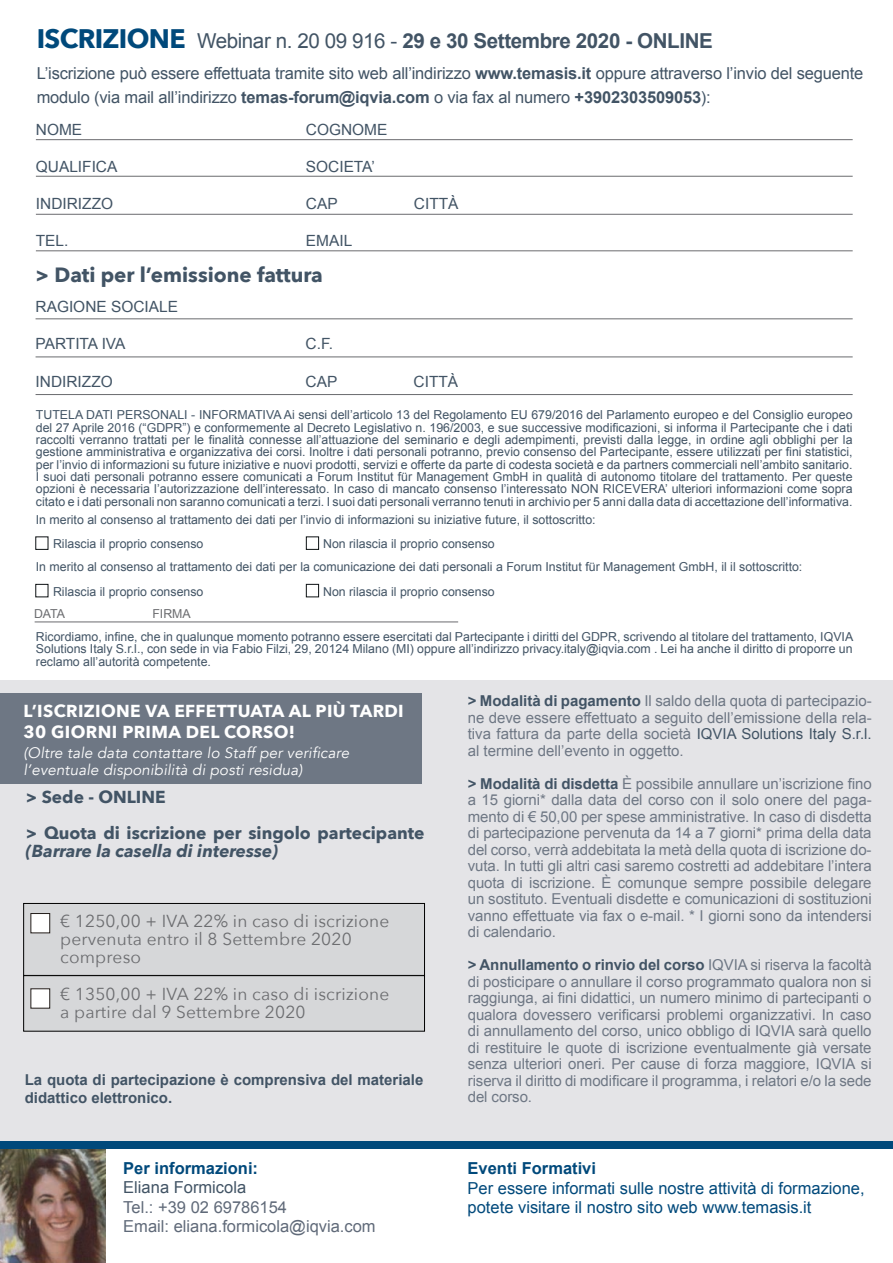
<style>
.page{position:relative;width:893px;height:1263px;background:#fff}
.page>*{position:absolute;margin:0;border:0;box-sizing:border-box;transform-origin:0 0}
.t1{font:700 20.55px "Arial";letter-spacing:-.02em;color:#425465}
.t2{font:700 20.55px "Avenir Next";color:#425465}
.t3{font:17.4px/18px "Avenir Next";letter-spacing:.01em;color:#6c6d70}
.t4{font:700 17.4px/20.9px "Avenir Next";letter-spacing:.02em;color:#fff}
.t5{font:700 17.4px/36.2px "Avenir Next";color:#425465}
.t6{font:italic 700 17.4px "Avenir Next";color:#425465}
.t7{font:16.5px/24.8px "Arial";letter-spacing:-.01em;color:#425465}
.t8{font:16.5px/19.5px "Arial";color:#00497b}
.t9{font:16.5px/19.5px "Arial";color:#606a79}
.t10{font:700 16.5px "Arial";color:#00497b}
.t11{font:15.45px "Arial";color:#425465}
.t12{font:italic 15.15px/17.4px "Avenir";letter-spacing:.01em;color:#fff}
.t13{font:15px/16.5px "Arial";letter-spacing:-.005em;color:#6e7784;text-align:justify}
.t14{font:700 15px/18px "Arial";color:#425465}
.t15{font:12.3px/12.3px "Arial";color:#425465;text-align:justify}
.t16{font:12.3px "Arial";color:#6c6d70}
.s1{font-family:"Avenir Next";font-size:26.7px;color:#00497b}
.s2{font-weight:400}
.s3{font-weight:700}
.s4{font-weight:700;color:#425465}
.s5{color:#425465}
</style>
<div class="page">
<img style="left:0;top:1149px;width:105px;height:114px">
<hr style="left:36px;top:139px;width:817px;height:1px;background:#6c6d70">
<hr style="left:36px;top:176px;width:817px;height:1px;background:#6c6d70">
<hr style="left:36px;top:214px;width:817px;height:1px;background:#6c6d70">
<hr style="left:36px;top:250px;width:817px;height:1px;background:#6c6d70">
<hr style="left:36px;top:318px;width:817px;height:1px;background:#6c6d70">
<hr style="left:36px;top:356px;width:817px;height:1px;background:#6c6d70">
<hr style="left:36px;top:394px;width:817px;height:1px;background:#6c6d70">
<div style="left:35px;top:536px;width:14px;height:14px;border:1px solid #101416"></div>
<div style="left:306px;top:536px;width:13px;height:14px;border:1px solid #101416"></div>
<div style="left:35px;top:584px;width:14px;height:13px;border:1px solid #101416"></div>
<div style="left:306px;top:584px;width:13px;height:13px;border:1px solid #101416"></div>
<hr style="left:35px;top:621px;width:423px;height:1px;background:#6c6d70">
<div style="left:0;top:681px;width:893px;height:464px;background:#e4e4e7"></div>
<div style="left:0;top:694px;width:422px;height:90px;background:#6e7784"></div>
<div style="left:0;top:1141px;width:893px;height:8px;background:#00497b"></div>
<div style="left:24px;top:903px;width:401px;height:72px;background:#d6d7d9;border:1px solid #000"></div>
<div style="left:31px;top:913px;width:19px;height:20px;background:#fff;border:1px solid #241e1b"></div>
<div style="left:24px;top:975px;width:401px;height:56px;background:#d6d7d9;border:1px solid #000"></div>
<div style="left:31px;top:988px;width:19px;height:20px;background:#fff;border:1px solid #241e1b"></div>
<h1 class="t1" style="left:37px;top:27px;width:678px"><span class="s1">ISCRIZIONE</span> <span class="s2">Webinar n. 20 09 916 -</span> 29 e 30 Settembre 2020 - ONLINE</h1>
<h3 class="t7" style="left:37px;top:61px;width:828px">L’iscrizione può essere effettuata tramite sito web all’indirizzo <span class="s3">www.temasis.it</span> oppure attraverso l’invio del seguente modulo (via mail all’indirizzo <span class="s3">temas-forum@iqvia.com</span> o via fax al numero <span class="s3">+3902303509053</span>):</h3>
<p class="t11" style="left:36px;top:119px;width:48px">NOME</p>
<p class="t11" style="left:306px;top:119px;width:83px">COGNOME</p>
<p class="t11" style="left:36px;top:156px;width:83px">QUALIFICA</p>
<p class="t11" style="left:306px;top:156px;width:70px">SOCIETA’</p>
<p class="t11" style="left:36px;top:193px;width:79px">INDIRIZZO</p>
<p class="t11" style="left:306px;top:193px;width:33px">CAP</p>
<p class="t11" style="left:414px;top:193px;width:46px">CITTÀ</p>
<p class="t11" style="left:36px;top:230px;width:34px">TEL.</p>
<p class="t11" style="left:306px;top:230px;width:48px">EMAIL</p>
<h1 class="t2" style="left:36px;top:257px;width:289px">&gt; Dati per l’emissione fattura</h1>
<p class="t11" style="left:36px;top:297px;width:144px">RAGIONE SOCIALE</p>
<p class="t11" style="left:36px;top:334px;width:91px">PARTITA IVA</p>
<p class="t11" style="left:306px;top:334px;width:29px">C.F.</p>
<p class="t11" style="left:36px;top:371px;width:79px">INDIRIZZO</p>
<p class="t11" style="left:306px;top:371px;width:33px">CAP</p>
<p class="t11" style="left:414px;top:371px;width:46px">CITTÀ</p>
<p class="t15" style="left:36px;top:409px;width:818px">TUTELA DATI PERSONALI - INFORMATIVA Ai sensi dell’articolo 13 del Regolamento EU 679/2016 del Parlamento europeo e del Consiglio europeo del 27 Aprile 2016 (“GDPR”) e conformemente al Decreto Legislativo n. 196/2003, e sue successive modificazioni, si informa il Partecipante che i dati raccolti verranno trattati per le finalità connesse all’attuazione del seminario e degli adempimenti, previsti dalla legge, in ordine agli obblighi per la gestione amministrativa e organizzativa dei corsi. Inoltre i dati personali potranno, previo consenso del Partecipante, essere utilizzati per fini statistici, per l’invio di informazioni su future iniziative e nuovi prodotti, servizi e offerte da parte di codesta società e da partners commerciali nell’ambito sanitario.<br>I suoi dati personali potranno essere comunicati a Forum Institut für Management GmbH in qualità di autonomo titolare del trattamento. Per queste opzioni è necessaria l’autorizzazione dell’interessato. In caso di mancato consenso l’interessato NON RICEVERA’ ulteriori informazioni come sopra citato e i dati personali non saranno comunicati a terzi. I suoi dati personali verranno tenuti in archivio per 5 anni dalla data di accettazione dell’informativa.</p>
<p class="t15" style="left:53px;top:508px;width:544px;line-height:23.9px;text-indent:-17px">In merito al consenso al trattamento dei dati per l’invio di informazioni su iniziative future, il sottoscritto:<br>Rilascia il proprio consenso</p>
<p class="t15" style="left:36px;top:533px;width:768px;line-height:22.6px;text-indent:287px">Non rilascia il proprio consenso<br>In merito al consenso al trattamento dei dati per la comunicazione dei dati personali a Forum Institut für Management GmbH, il il sottoscritto:</p>
<p class="t15" style="left:53px;top:585px;width:152px">Rilascia il proprio consenso</p>
<p class="t15" style="left:323px;top:585px;width:173px">Non rilascia il proprio consenso</p>
<p class="t15" style="left:36px;top:630px;width:819px">Ricordiamo, infine, che in qualunque momento potranno essere esercitati dal Partecipante i diritti del GDPR, scrivendo al titolare del trattamento, IQVIA Solutions Italy S.r.l., con sede in via Fabio Filzi, 29, 20124 Milano (MI) oppure all’indirizzo privacy.italy@iqvia.com . Lei ha anche il diritto di proporre un reclamo all’autorità competente.</p>
<p class="t16" style="left:34px;top:606px;width:33px">DATA</p>
<p class="t16" style="left:152px;top:606px;width:40px">FIRMA</p>
<h2 class="t4" style="left:24px;top:700px;width:382px">L’ISCRIZIONE VA EFFETTUATA AL PIÙ TARDI<br>30 GIORNI PRIMA DEL CORSO!</h2>
<p class="t12" style="left:24px;top:744px;width:327px">(Oltre tale data contattare lo Staff per verificare l’eventuale disponibilità di posti residua)</p>
<h2 class="t5" style="left:26px;top:778px;width:400px">&gt; Sede - ONLINE<br>&gt; Quota di iscrizione per singolo partecipante</h2>
<h2 class="t6" style="left:26px;top:835px;width:254px">(Barrare la casella di interesse)</h2>
<h2 class="t3" style="left:60px;top:911px;width:331px">€ 1250,00 + IVA 22% in caso di iscrizione pervenuta entro il 8 Settembre 2020 compreso</h2>
<h2 class="t3" style="left:60px;top:984px;width:331px">€ 1350,00 + IVA 22% in caso di iscrizione a partire dal 9 Settembre 2020</h2>
<p class="t14" style="left:25px;top:1072px;width:400px">La quota di partecipazione è comprensiva del materiale didattico elettronico.</p>
<h3 class="t10" style="left:123px;top:1157px;width:136px">Per informazioni:</h3>
<h3 class="t7" style="left:123px;top:1175px;width:124px">Eliana Formicola</h3>
<h3 class="t9" style="left:123px;top:1197px;width:254px">Tel.: +39 02 69786154<br>Email: eliana.formicola@iqvia.com</h3>
<p class="t13" style="left:468px;top:693px;width:405px"><span class="s4">&gt; Modalità di pagamento</span> Il saldo della quota di partecipazio&shy;ne deve essere effettuato a seguito dell’emissione della rela&shy;tiva fattura da parte della società <span class="s5">IQVIA Solutions Italy S.r.l. </span>al termine dell’evento in oggetto.</p>
<p class="t13" style="left:468px;top:775px;width:405px"><span class="s4">&gt; Modalità di disdetta</span> È possibile annullare un’iscrizione fino a 15 giorni* dalla data del corso con il solo onere del paga&shy;mento di € 50,00 per spese amministrative. In caso di disdetta di partecipazione pervenuta da 14 a 7 giorni* prima della data del corso, verrà addebitata la metà della quota di iscrizione do&shy;vuta. In tutti gli altri casi saremo costretti ad addebitare l’intera quota di iscrizione. È comunque sempre possibile delegare un sostituto. Eventuali disdette e comunicazioni di sostituzioni vanno effettuate via fax o e-mail. * I giorni sono da intendersi di calendario.</p>
<p class="t13" style="left:468px;top:957px;width:405px"><span class="s4">&gt; Annullamento o rinvio del corso</span> IQVIA si riserva la facoltà di posticipare o annullare il corso programmato qualora non si raggiunga, ai fini didattici, un numero minimo di partecipanti o qualora dovessero verificarsi problemi organizzativi. In caso di annullamento del corso, unico obbligo di IQVIA sarà quello di restituire le quote di iscrizione eventualmente già versate senza ulteriori oneri. Per cause di forza maggiore, IQVIA si riserva il diritto di modificare il programma, i relatori e/o la sede del corso.</p>
<h3 class="t10" style="left:468px;top:1158px;width:130px">Eventi Formativi</h3>
<h3 class="t8" style="left:468px;top:1178px;width:399px">Per essere informati sulle nostre attività di formazione, potete visitare il nostro sito web www.temasis.it</h3>
</div>
